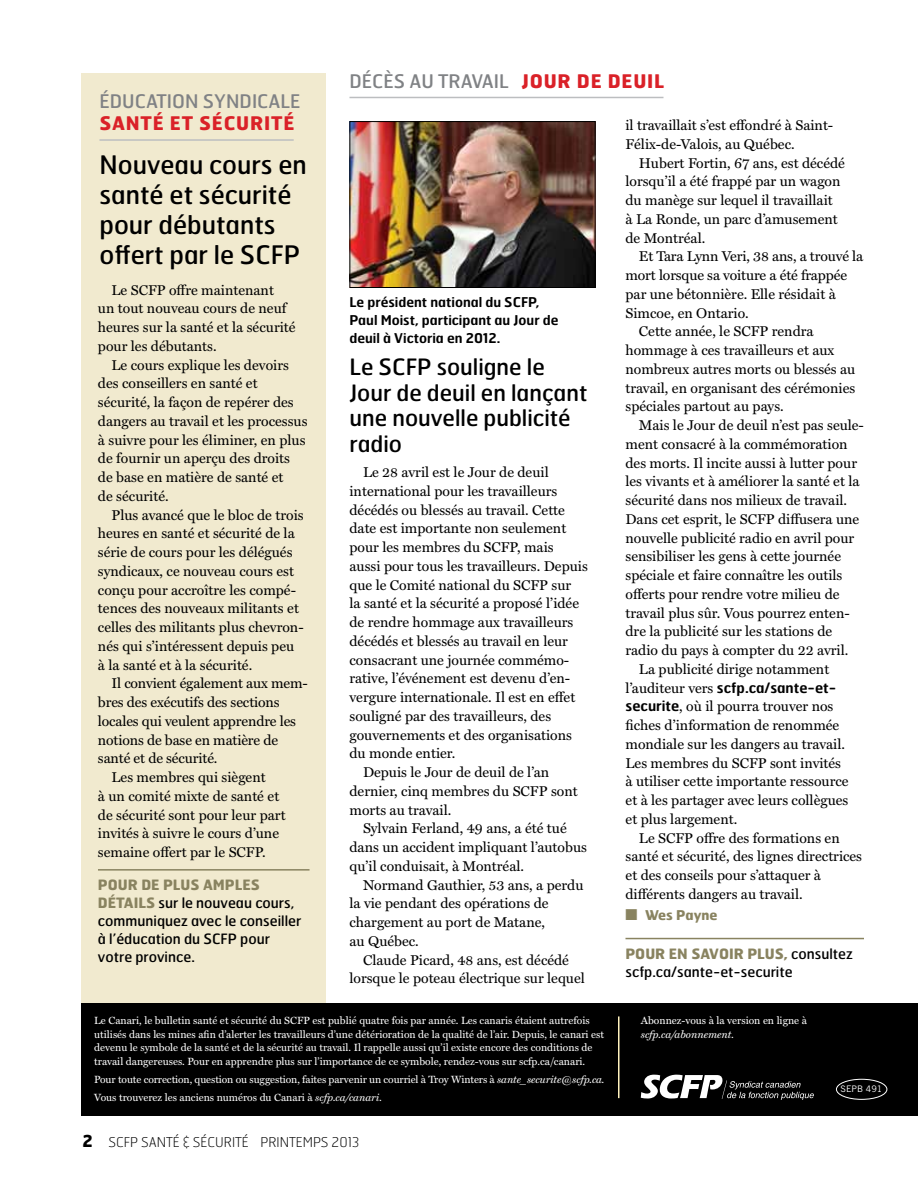
<style>
.page{position:relative;width:918px;height:1188px;background:#fff}
.page>*{position:absolute;margin:0;border:0;box-sizing:border-box;transform-origin:0 0}
.t1{font:25.5px/30px "Hermes FB";color:#000}
.t2{font:22.5px/25.5px "Hermes FB";color:#000}
.t3{font:18.75px "Hermes FB";color:#808285}
.t4{font:700 18.75px "Hermes FB";letter-spacing:.04em;color:#da2128}
.t5{font:14.25px/18.8px "Miller Text";color:#000}
.t6{font:14.25px/18px "Hermes FB";color:#000}
.t7{font:600 14.25px "Hermes FB";color:#000}
.t8{font:600 13.5px/18px "Hermes FB";color:#000}
.t9{font:100 13.5px "Hermes FB";color:#000}
.t10{font:700 13.5px "Hermes FB";letter-spacing:-.005em;color:#898360}
.t11{font:10.5px/13.5px "Miller Text";color:#fff}
.t12{font:italic 10.5px "Miller Text";color:#fff}
.t13{font:9px "Trade Gothic";color:#fff}
.s1{font-weight:700;color:#898360}
.s2{font-weight:700;color:#da2128}
.s3{font-family:"Miller Text";font-weight:400}
.s4{font-family:"Hermes FB";font-weight:600}
.s5{font-style:italic}
.s6{font-weight:700;font-size:16.5px}
</style>
<div class="page">
<div style="left:81px;top:73px;width:244px;height:931px;background:#f1eacf"></div>
<hr style="left:98px;top:869px;width:212px;height:2px;background:#898360">
<hr style="left:99px;top:139px;width:195px;height:2px;background:#bcbec0">
<hr style="left:626px;top:938px;width:238px;height:1px;background:#898360">
<hr style="left:349px;top:97px;width:315px;height:1px;background:#bcbec0">
<img style="left:352px;top:123px;width:242px;height:163px">
<div style="left:350px;top:121px;width:246px;height:167px;border:1px solid #000"></div>
<div style="left:81px;top:1004px;width:837px;height:112px;background:#000"></div>
<svg style="left:641px;top:1075px;width:173px;height:25px"></svg>
<div style="left:836px;top:1079px;width:51px;height:21px;border:1px solid #fff;border-radius:50%"></div>
<hr style="left:618px;top:1016px;width:2px;height:82px;background:#fff2be">
<h3 class="t3" style="left:99px;top:89px;width:202px">Éducation synd icale</h3>
<h3 class="t4" style="left:99px;top:111px;width:194px">SANTÉ ET SÉCURITÉ</h3>
<h1 class="t1" style="left:99px;top:149px;width:209px">Nouveau cours en santé et sécurité pour débutants offert par le SCFP</h1>
<p class="t5" style="left:98px;top:281px;width:199px;text-indent:13px">Le SCFP offre maintenant<br>un tout nouveau cours de neuf heures sur la santé et la sécurité pour les débutants.</p>
<p class="t5" style="left:98px;top:356px;width:211px;text-indent:13px">Le cours explique les devoirs des conseillers en santé et sécurité, la façon de repérer des dangers au travail et les processus à suivre pour les éliminer, en plus de fournir un aperçu des droits de base en matière de santé et<br>de sécurité.</p>
<p class="t5" style="left:98px;top:506px;width:207px;text-indent:13px">Plus avancé que le bloc de trois heures en santé et sécurité de la série de cours pour les délégués syndicaux, ce nouveau cours est conçu pour accroître les compé&shy;tences des nouveaux militants et celles des militants plus chevron&shy;nés qui s’intéressent depuis peu à la santé et à la sécurité.</p>
<p class="t5" style="left:111px;top:675px;width:198px">Il convient également aux mem-</p>
<p class="t5" style="left:98px;top:693px;width:183px">bres des exécutifs des sections</p>
<p class="t5" style="left:98px;top:712px;width:200px">locales qui veulent apprendre les</p>
<p class="t5" style="left:98px;top:731px;width:182px">notions de base en matière de</p>
<p class="t5" style="left:98px;top:750px;width:121px">santé et de sécurité.</p>
<p class="t5" style="left:111px;top:768px;width:156px">Les membres qui siègent</p>
<p class="t5" style="left:98px;top:787px;width:183px">à un comité mixte de santé et</p>
<p class="t5" style="left:98px;top:806px;width:189px">de sécurité sont pour leur part</p>
<p class="t5" style="left:98px;top:825px;width:183px">invités à suivre le cours d’une</p>
<p class="t5" style="left:98px;top:843px;width:169px">semaine offert par le SCFP.</p>
<p class="t6" style="left:98px;top:876px;width:205px"><span class="s1">POUR DE PLUS AMPLES<br>DÉTAILS</span> sur le nouveau cours, communiquez avec le conseiller à l’éducation du SCFP pour votre province.</p>
<h3 class="t3" style="left:349px;top:69px;width:316px">Décès au travail <span class="s2">JOUR DE DEUIL</span></h3>
<p class="t8" style="left:350px;top:293px;width:210px">Le président national du SCFP,<br>Paul Moist, participant au Jour de deuil à Victoria en 2012.</p>
<h2 class="t2" style="left:350px;top:353px;width:239px">Le SCFP souligne le<br>Jour de deuil en lançant une nouvelle publicité radio</h2>
<p class="t5" style="left:363px;top:463px;width:187px">Le 28 avril est le Jour de deuil</p>
<p class="t5" style="left:350px;top:482px;width:209px">international pour les travailleurs</p>
<p class="t5" style="left:350px;top:501px;width:217px">décédés ou blessés au travail. Cette</p>
<p class="t5" style="left:350px;top:519px;width:218px">date est importante non seulement</p>
<p class="t5" style="left:350px;top:538px;width:206px">pour les membres du SCFP, mais</p>
<p class="t5" style="left:350px;top:557px;width:240px">aussi pour tous les travailleurs. Depuis</p>
<p class="t5" style="left:350px;top:576px;width:223px">que le Comité national du SCFP sur</p>
<p class="t5" style="left:350px;top:595px;width:231px">la santé et la sécurité a proposé l’idée</p>
<p class="t5" style="left:350px;top:613px;width:225px">de rendre hommage aux travailleurs</p>
<p class="t5" style="left:350px;top:632px;width:220px">décédés et blessés au travail en leur</p>
<p class="t5" style="left:350px;top:651px;width:221px">consacrant une journée commémo-</p>
<p class="t5" style="left:350px;top:670px;width:222px">rative, l’événement est devenu d’en-</p>
<p class="t5" style="left:350px;top:688px;width:227px">vergure internationale. Il est en effet</p>
<p class="t5" style="left:350px;top:707px;width:203px">souligné par des travailleurs, des</p>
<p class="t5" style="left:350px;top:726px;width:224px">gouvernements et des organisations</p>
<p class="t5" style="left:350px;top:745px;width:107px">du monde entier.</p>
<p class="t5" style="left:363px;top:763px;width:188px">Depuis le Jour de deuil de l’an</p>
<p class="t5" style="left:350px;top:782px;width:230px">dernier, cinq membres du SCFP sont</p>
<p class="t5" style="left:350px;top:801px;width:103px">morts au travail.</p>
<p class="t5" style="left:363px;top:820px;width:205px">Sylvain Ferland, 49 ans, a été tué</p>
<p class="t5" style="left:350px;top:838px;width:239px">dans un accident impliquant l’autobus</p>
<p class="t5" style="left:350px;top:857px;width:176px">qu’il conduisait, à Montréal.</p>
<p class="t5" style="left:363px;top:876px;width:222px">Normand Gauthier, 53 ans, a perdu</p>
<p class="t5" style="left:350px;top:895px;width:201px">la vie pendant des opérations de</p>
<p class="t5" style="left:350px;top:913px;width:197px">chargement au port de Matane,</p>
<p class="t5" style="left:350px;top:932px;width:71px">au Québec.</p>
<p class="t5" style="left:363px;top:951px;width:208px">Claude Picard, 48 ans, est décédé</p>
<p class="t5" style="left:350px;top:970px;width:237px">lorsque le poteau électrique sur lequel</p>
<p class="t5" style="left:626px;top:116px;width:208px">il travaillait s’est effondré à Saint-<br>Félix-de-Valois, au Québec.</p>
<p class="t5" style="left:626px;top:154px;width:221px;text-indent:13px">Hubert Fortin, 67 ans, est décédé lorsqu’il a été frappé par un wagon du manège sur lequel il travaillait<br>à La Ronde, un parc d’amusement de Montréal.</p>
<p class="t5" style="left:639px;top:247px;width:226px">Et Tara Lynn Veri, 38 ans, a trouvé la</p>
<p class="t5" style="left:626px;top:266px;width:223px">mort lorsque sa voiture a été frappée</p>
<p class="t5" style="left:626px;top:285px;width:212px">par une bétonnière. Elle résidait à</p>
<p class="t5" style="left:626px;top:304px;width:125px">Simcoe, en Ontario.</p>
<p class="t5" style="left:639px;top:322px;width:176px">Cette année, le SCFP rendra</p>
<p class="t5" style="left:626px;top:341px;width:210px">hommage à ces travailleurs et aux</p>
<p class="t5" style="left:626px;top:360px;width:231px">nombreux autres morts ou blessés au</p>
<p class="t5" style="left:626px;top:379px;width:231px">travail, en organisant des cérémonies</p>
<p class="t5" style="left:626px;top:397px;width:160px">spéciales partout au pays.</p>
<p class="t5" style="left:639px;top:416px;width:226px">Mais le Jour de deuil n’est pas seule-</p>
<p class="t5" style="left:626px;top:435px;width:224px">ment consacré à la commémoration</p>
<p class="t5" style="left:626px;top:454px;width:233px">des morts. Il incite aussi à lutter pour</p>
<p class="t5" style="left:626px;top:472px;width:236px">les vivants et à améliorer la santé et la</p>
<p class="t5" style="left:626px;top:491px;width:223px">sécurité dans nos milieux de travail.</p>
<p class="t5" style="left:626px;top:510px;width:235px">Dans cet esprit, le SCFP diffusera une</p>
<p class="t5" style="left:626px;top:529px;width:230px">nouvelle publicité radio en avril pour</p>
<p class="t5" style="left:626px;top:547px;width:217px">sensibiliser les gens à cette journée</p>
<p class="t5" style="left:626px;top:566px;width:218px">spéciale et faire connaître les outils</p>
<p class="t5" style="left:626px;top:585px;width:216px">offerts pour rendre votre milieu de</p>
<p class="t5" style="left:626px;top:604px;width:226px">travail plus sûr. Vous pourrez enten-</p>
<p class="t5" style="left:626px;top:622px;width:208px">dre la publicité sur les stations de</p>
<p class="t5" style="left:626px;top:641px;width:224px">radio du pays à compter du 22 avril.</p>
<p class="t5" style="left:639px;top:660px;width:192px">La publicité dirige notamment</p>
<p class="t7" style="left:626px;top:678px;width:212px"><span class="s3">l’auditeur vers</span> scfp.ca/sante-et-</p>
<p class="t5" style="left:626px;top:697px;width:225px"><span class="s4">securite</span>, où il pourra trouver nos fiches d’information de renommée mondiale sur les dangers au travail.<br>Les membres du SCFP sont invités à utiliser cette importante ressource et à les partager avec leurs collègues et plus largement.</p>
<p class="t5" style="left:626px;top:829px;width:238px;text-indent:13px">Le SCFP offre des formations en santé et sécurité, des lignes directrices et des conseils pour s’attaquer à différents dangers au travail.</p>
<p class="t10" style="left:626px;top:906px;width:93px">■ WES PAYNE</p>
<p class="t6" style="left:626px;top:944px;width:229px"><span class="s1">POUR EN SAVOIR PLUS,</span> consultez scfp.ca/sante-et-securite</p>
<p class="t11" style="left:94px;top:1014px;width:511px">Le Canari, le bulletin santé et sécurité du SCFP est publié quatre fois par année. Les canaris étaient autrefois utilisés dans les mines afin d’alerter les travailleurs d’une détérioration de la qualité de l’air. Depuis, le canari est devenu le symbole de la santé et de la sécurité au travail. Il rappelle aussi qu’il existe encore des conditions de travail dangereuses. Pour en apprendre plus sur l’importance de ce symbole, rendez-vous sur scfp.ca/canari.</p>
<p class="t11" style="left:94px;top:1071px;width:512px;line-height:18px">Pour toute correction, question ou suggestion, faites parvenir un courriel à Troy Winters à <span class="s5">sante_securite@scfp.ca.<br></span>Vous trouverez les anciens numéros du Canari à <span class="s5">scfp.ca/canari.</span></p>
<p class="t9" style="left:82px;top:1133px;width:194px"><span class="s6">2</span> SCFP SANTÉ &amp; SÉCURITÉ PRINT</p>
<p class="t9" style="left:296px;top:1133px;width:65px">EMPS 2013</p>
<p class="t11" style="left:641px;top:1014px;width:168px">Abonnez-vous à la version en ligne à</p>
<p class="t12" style="left:641px;top:1028px;width:95px">scfp.ca/abonnement.</p>
<p class="t13" style="left:841px;top:1084px;width:43px">sepb 491</p>
</div>
